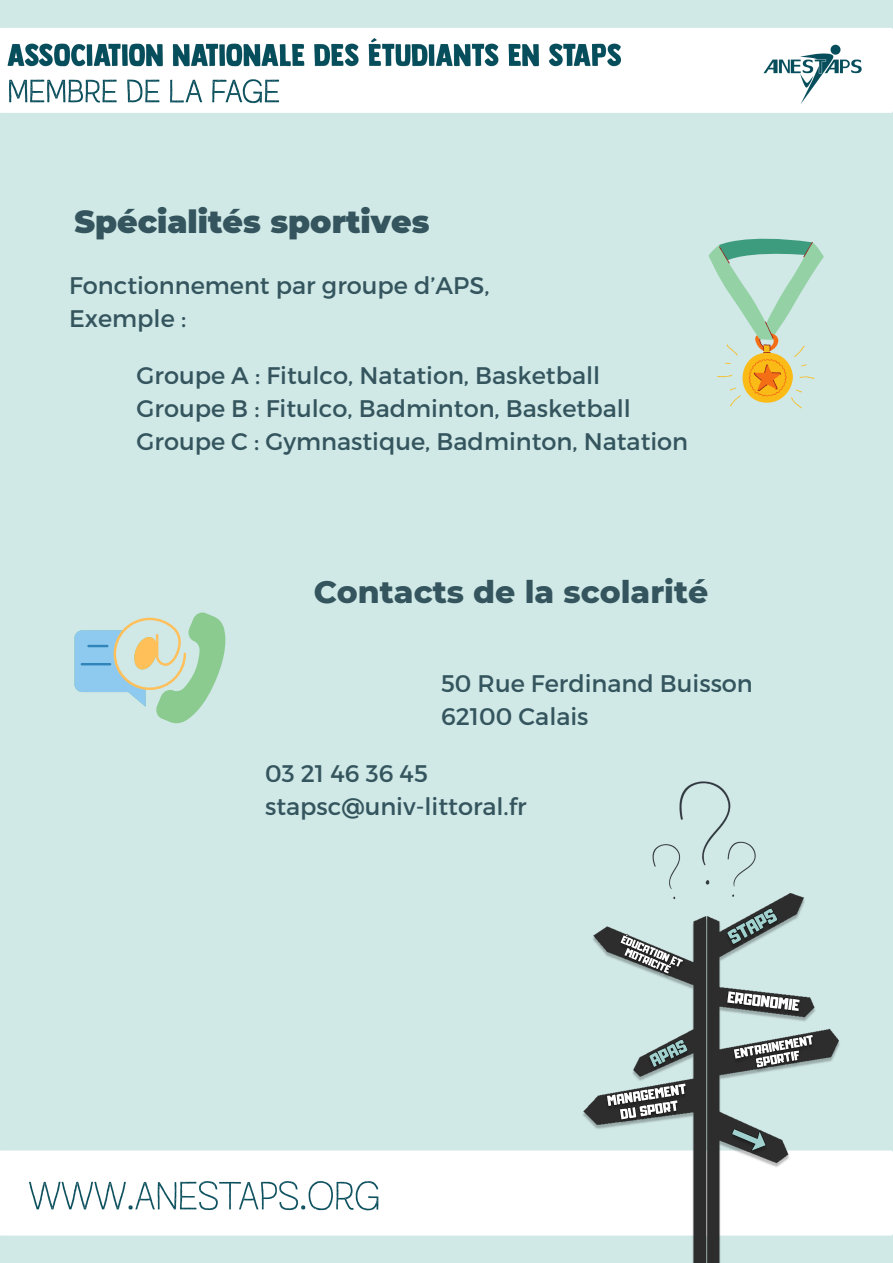
<style>
.page{position:relative;width:893px;height:1263px;background:#fff}
.page>*{position:absolute;margin:0;border:0;box-sizing:border-box;transform-origin:0 0}
.t1{font:800 31.5px "Montserrat";color:#34555e}
.t2{font:900 31.5px "Montserrat";color:#34555e}
.t3{font:24px/33.2px "Montserrat";color:#34555e}
</style>
<div class="page">
<img style="left:0;top:0;width:893px;height:1263px">
<svg style="left:74px;top:611px;width:153px;height:113px"></svg>
<hr style="left:87px;top:645px;width:21px;height:2px;background:#2f84b9">
<hr style="left:81px;top:663px;width:30px;height:2px;background:#2f84b9">
<svg style="left:708px;top:233px;width:116px;height:175px"></svg>
<h1 class="t2" style="left:74px;top:203px;width:356px">Spécialités sportives</h1>
<p class="t3" style="left:69px;top:267px;width:422px">Fonctionnement par groupe d’APS,<br>Exemple :</p>
<p class="t3" style="left:137px;top:358px;width:553px">Groupe A : Fitulco, Natation, Basketball<br>Groupe B : Fitulco, Badminton, Basketball<br>Groupe C : Gymnastique, Badminton, Natation</p>
<h1 class="t1" style="left:314px;top:573px;width:396px">Contacts de la scolarité</h1>
<p class="t3" style="left:441px;top:665px;width:313px">50 Rue Ferdinand Buisson<br>62100 Calais</p>
<p class="t3" style="left:265px;top:756px;width:263px">03 21 46 36 45 stapsc@univ-littoral.fr</p>
</div>
